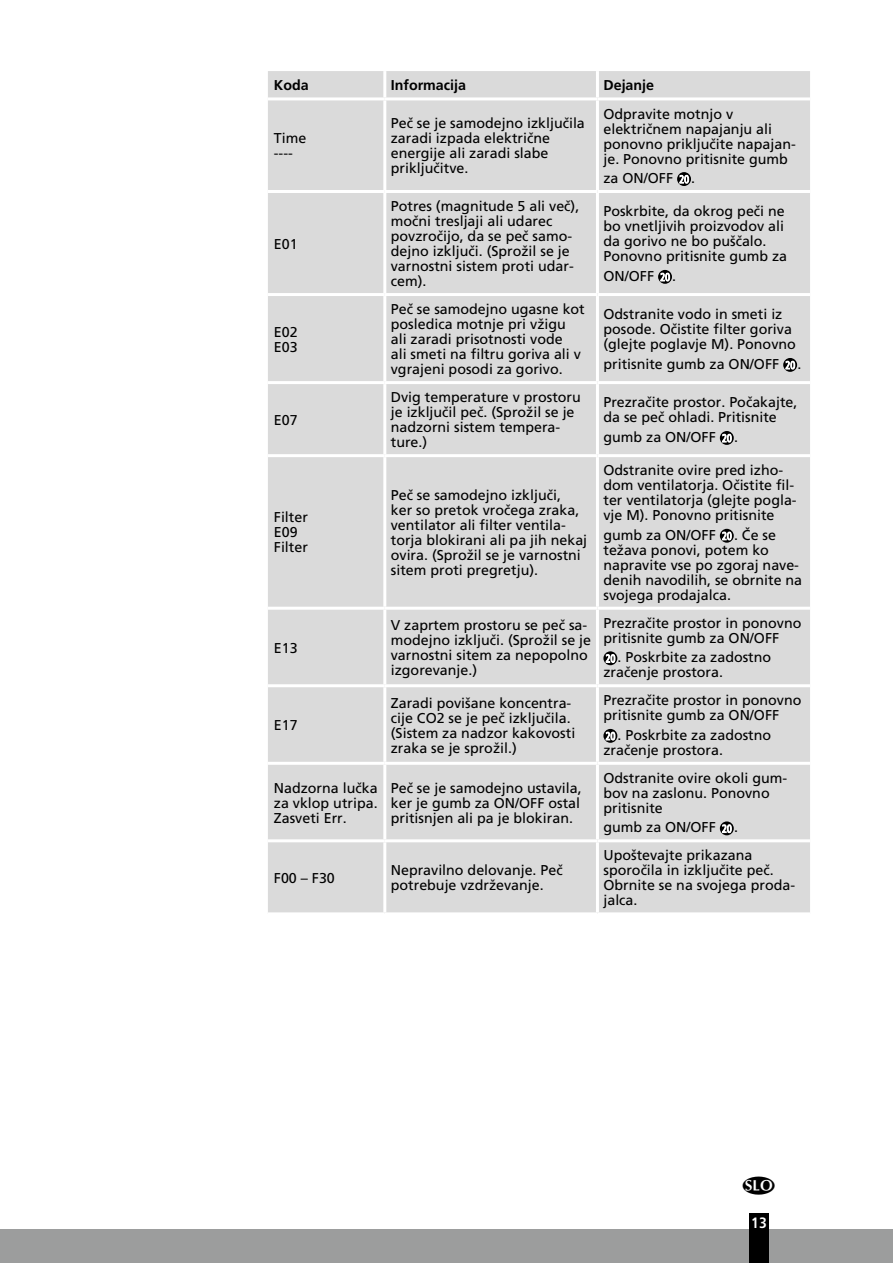
<style>
.page{position:relative;width:893px;height:1263px;background:#fff}
.page>*{position:absolute;margin:0;border:0;box-sizing:border-box;transform-origin:0 0}
.t1{font:700 condensed 15px "Frutiger";color:#fff}
.t2{font:14.25px/15px "Frutiger CE";color:#000}
.t3{font:700 14.25px "Frutiger CE";color:#000}
.s1{font-family:"Frutiger LT Std";font-stretch:condensed;font-size:11.1px;color:#fff}
</style>
<div class="page">
<div style="left:0;top:1229px;width:893px;height:34px;background:#9c9d9d"></div>
<div style="left:749px;top:1213px;width:20px;height:50px;background:#000"></div>
<div style="left:268px;top:71px;width:542px;height:841px;background:#dadada"></div>
<hr style="left:383px;top:71px;width:3px;height:26px;background:#fff">
<hr style="left:596px;top:71px;width:3px;height:26px;background:#fff">
<hr style="left:268px;top:97px;width:117px;height:3px;background:#fff">
<hr style="left:268px;top:190px;width:117px;height:3px;background:#fff">
<hr style="left:385px;top:97px;width:212px;height:3px;background:#fff">
<hr style="left:383px;top:100px;width:3px;height:90px;background:#fff">
<hr style="left:597px;top:97px;width:213px;height:3px;background:#fff">
<hr style="left:596px;top:100px;width:3px;height:90px;background:#fff">
<hr style="left:385px;top:190px;width:212px;height:3px;background:#fff">
<hr style="left:383px;top:193px;width:3px;height:100px;background:#fff">
<hr style="left:597px;top:190px;width:213px;height:3px;background:#fff">
<hr style="left:596px;top:193px;width:3px;height:100px;background:#fff">
<hr style="left:268px;top:293px;width:117px;height:3px;background:#fff">
<hr style="left:268px;top:381px;width:117px;height:3px;background:#fff">
<hr style="left:268px;top:454px;width:117px;height:3px;background:#fff">
<hr style="left:268px;top:607px;width:117px;height:3px;background:#fff">
<hr style="left:385px;top:293px;width:212px;height:3px;background:#fff">
<hr style="left:383px;top:296px;width:3px;height:85px;background:#fff">
<hr style="left:597px;top:293px;width:213px;height:3px;background:#fff">
<hr style="left:596px;top:296px;width:3px;height:85px;background:#fff">
<hr style="left:385px;top:381px;width:212px;height:3px;background:#fff">
<hr style="left:383px;top:384px;width:3px;height:70px;background:#fff">
<hr style="left:597px;top:381px;width:213px;height:3px;background:#fff">
<hr style="left:596px;top:384px;width:3px;height:70px;background:#fff">
<hr style="left:385px;top:454px;width:212px;height:3px;background:#fff">
<hr style="left:383px;top:457px;width:3px;height:150px;background:#fff">
<hr style="left:597px;top:454px;width:213px;height:3px;background:#fff">
<hr style="left:596px;top:457px;width:3px;height:150px;background:#fff">
<hr style="left:385px;top:607px;width:212px;height:3px;background:#fff">
<hr style="left:383px;top:610px;width:3px;height:74px;background:#fff">
<hr style="left:597px;top:607px;width:213px;height:3px;background:#fff">
<hr style="left:596px;top:610px;width:3px;height:74px;background:#fff">
<hr style="left:268px;top:684px;width:117px;height:3px;background:#fff">
<hr style="left:385px;top:684px;width:212px;height:3px;background:#fff">
<hr style="left:383px;top:687px;width:3px;height:75px;background:#fff">
<hr style="left:597px;top:684px;width:213px;height:3px;background:#fff">
<hr style="left:596px;top:687px;width:3px;height:75px;background:#fff">
<hr style="left:268px;top:762px;width:117px;height:3px;background:#fff">
<hr style="left:385px;top:762px;width:212px;height:3px;background:#fff">
<hr style="left:383px;top:765px;width:3px;height:74px;background:#fff">
<hr style="left:597px;top:762px;width:213px;height:3px;background:#fff">
<hr style="left:596px;top:765px;width:3px;height:74px;background:#fff">
<hr style="left:383px;top:842px;width:3px;height:70px;background:#fff">
<hr style="left:596px;top:842px;width:3px;height:70px;background:#fff">
<hr style="left:268px;top:839px;width:117px;height:3px;background:#fff">
<hr style="left:385px;top:839px;width:212px;height:3px;background:#fff">
<hr style="left:597px;top:839px;width:213px;height:3px;background:#fff">
<div style="left:677px;top:172px;width:14px;height:14px;background:#000;border-radius:50%"></div>
<div style="left:658px;top:270px;width:14px;height:14px;background:#000;border-radius:50%"></div>
<div style="left:783px;top:358px;width:14px;height:14px;background:#000;border-radius:50%"></div>
<div style="left:720px;top:431px;width:14px;height:14px;background:#000;border-radius:50%"></div>
<div style="left:720px;top:529px;width:14px;height:14px;background:#000;border-radius:50%"></div>
<div style="left:603px;top:651px;width:14px;height:14px;background:#000;border-radius:50%"></div>
<div style="left:603px;top:729px;width:14px;height:14px;background:#000;border-radius:50%"></div>
<div style="left:720px;top:821px;width:14px;height:14px;background:#000;border-radius:50%"></div>
<p class="t3" style="left:274px;top:77px;width:36px">Koda</p>
<p class="t3" style="left:391px;top:77px;width:77px">Informacija</p>
<p class="t3" style="left:603px;top:77px;width:52px">Dejanje</p>
<p class="t2" style="left:274px;top:131px;width:34px">Time ----</p>
<p class="t2" style="left:391px;top:116px;width:196px">Peč se je samodejno izključila zaradi izpada električne energije ali zaradi slabe priključitve.</p>
<p class="t2" style="left:603px;top:106px;width:194px">Odpravite motnjo v električnem napajanju ali ponovno priključite napajan&shy;je. Ponovno pritisnite gumb</p>
<p class="t2" style="left:603px;top:170px;width:93px">za ON/OFF <span class="s1">20</span> .</p>
<p class="t2" style="left:274px;top:236px;width:25px">E01</p>
<p class="t2" style="left:274px;top:324px;width:25px">E02<br>E03</p>
<p class="t2" style="left:274px;top:412px;width:25px">E07</p>
<p class="t2" style="left:274px;top:510px;width:36px">Filter<br>E09<br>Filter</p>
<p class="t2" style="left:274px;top:640px;width:25px">E13</p>
<p class="t2" style="left:274px;top:717px;width:25px">E17</p>
<p class="t2" style="left:391px;top:198px;width:190px">Potres (magnitude 5 ali več), močni tresljaji ali udarec povzročijo, da se peč samo&shy;dejno izključi. (Sprožil se je varnostni sistem proti udar&shy;cem).</p>
<p class="t2" style="left:603px;top:204px;width:185px">Poskrbite, da okrog peči ne bo vnetljivih proizvodov ali da gorivo ne bo puščalo.<br>Ponovno pritisnite gumb za</p>
<p class="t2" style="left:603px;top:268px;width:74px">ON/OFF <span class="s1">20</span> .</p>
<p class="t2" style="left:391px;top:302px;width:196px">Peč se samodejno ugasne kot posledica motnje pri vžigu ali zaradi prisotnosti vode<br>ali smeti na filtru goriva ali v vgrajeni posodi za gorivo.</p>
<p class="t2" style="left:603px;top:307px;width:194px">Odstranite vodo in smeti iz posode. Očistite filter goriva (glejte poglavje M). Ponovno</p>
<p class="t2" style="left:603px;top:356px;width:199px">pritisnite gumb za ON/OFF <span class="s1">20</span> .</p>
<p class="t2" style="left:391px;top:390px;width:192px">Dvig temperature v prostoru je izključil peč. (Sprožil se je nadzorni sistem tempera&shy;ture.)</p>
<p class="t2" style="left:603px;top:395px;width:196px">Prezračite prostor. Počakajte, da se peč ohladi. Pritisnite</p>
<p class="t2" style="left:603px;top:429px;width:136px">gumb za ON/OFF <span class="s1">20</span> .</p>
<p class="t2" style="left:391px;top:487px;width:198px">Peč se samodejno izključi,<br>ker so pretok vročega zraka, ventilator ali filter ventila&shy;torja blokirani ali pa jih nekaj ovira. (Sprožil se je varnostni sitem proti pregretju).</p>
<p class="t2" style="left:603px;top:463px;width:195px">Odstranite ovire pred izho&shy;dom ventilatorja. Očistite fil&shy;ter ventilatorja (glejte pogla&shy;vje M). Ponovno pritisnite</p>
<p class="t2" style="left:603px;top:527px;width:200px">gumb za ON/OFF <span class="s1">20</span> . Če se težava ponovi, potem ko napravite vse po zgoraj nave&shy;denih navodilih, se obrnite na svojega prodajalca.</p>
<p class="t2" style="left:391px;top:617px;width:202px">V zaprtem prostoru se peč sa&shy;modejno izključi. (Sprožil se je varnostni sitem za nepopolno izgorevanje.)</p>
<p class="t2" style="left:603px;top:615px;width:199px">Prezračite prostor in ponovno pritisnite gumb za ON/OFF</p>
<p class="t2" style="left:603px;top:650px;width:169px"><span class="s1">20</span> . Poskrbite za zadostno zračenje prostora.</p>
<p class="t2" style="left:391px;top:695px;width:186px">Zaradi povišane koncentra&shy;cije CO2 se je peč izključila. (Sistem za nadzor kakovosti zraka se je sprožil.)</p>
<p class="t2" style="left:603px;top:693px;width:199px">Prezračite prostor in ponovno pritisnite gumb za ON/OFF</p>
<p class="t2" style="left:603px;top:727px;width:169px"><span class="s1">20</span> . Poskrbite za zadostno zračenje prostora.</p>
<p class="t2" style="left:274px;top:780px;width:105px;text-align:justify">Nadzorna lučka za vklop utripa.<br>Zasveti Err.</p>
<p class="t2" style="left:391px;top:780px;width:192px;text-align:justify">Peč se je samodejno ustavila, ker je gumb za ON/OFF ostal pritisnjen ali pa je blokiran.</p>
<p class="t2" style="left:603px;top:770px;width:185px">Odstranite ovire okoli gum&shy;bov na zaslonu. Ponovno pritisnite</p>
<p class="t2" style="left:603px;top:820px;width:136px">gumb za ON/OFF <span class="s1">20</span> .</p>
<p class="t2" style="left:274px;top:870px;width:62px">F00 – F30</p>
<p class="t2" style="left:391px;top:863px;width:173px">Nepravilno delovanje. Peč potrebuje vzdrževanje.</p>
<p class="t2" style="left:603px;top:848px;width:193px">Upoštevajte prikazana sporočila in izključite peč.<br>Obrnite se na svojega proda&shy;jalca.</p>
<p class="t1" style="left:751px;top:1214px;width:17px">13</p>
</div>
